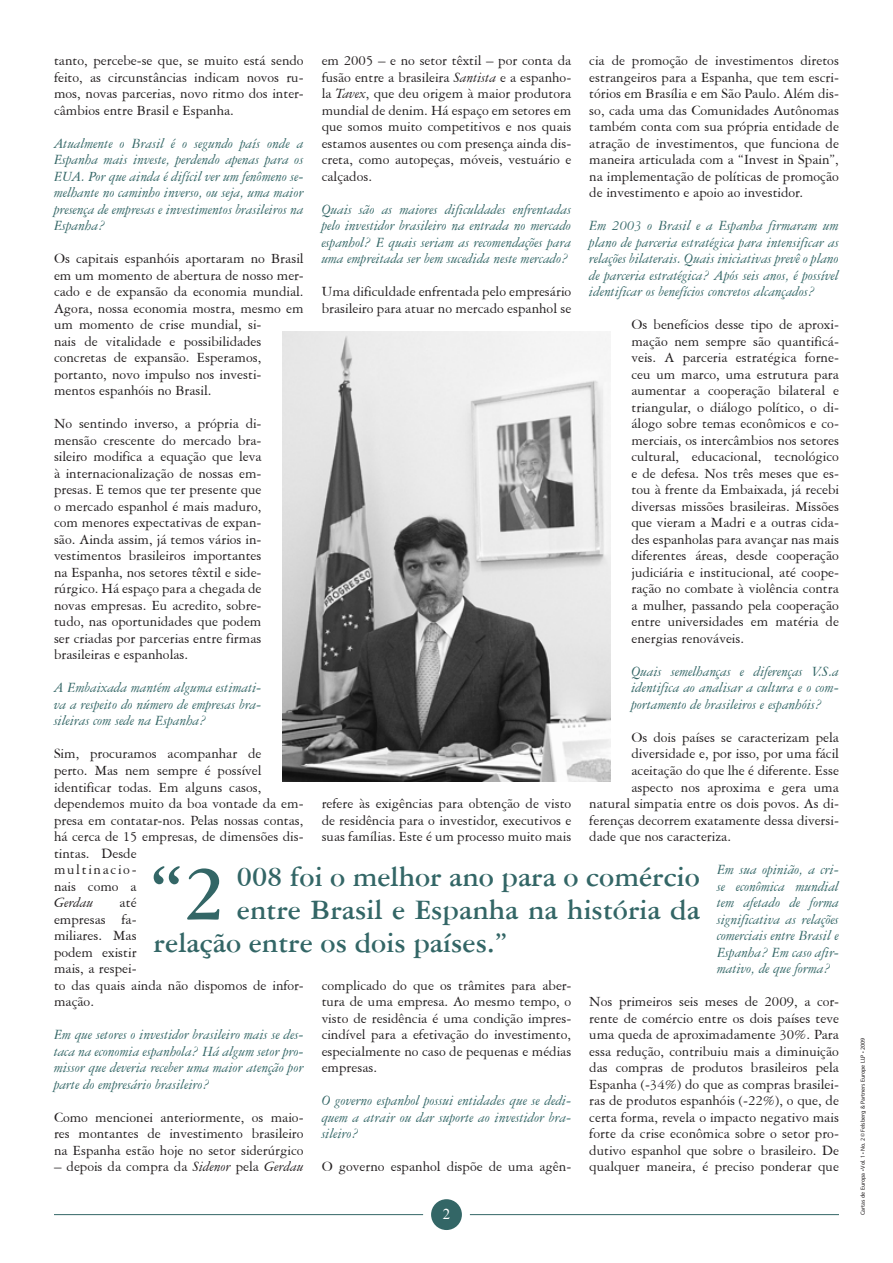
<style>
.page{position:relative;width:893px;height:1263px;background:#fff}
.page>*{position:absolute;margin:0;border:0;box-sizing:border-box;transform-origin:0 0}
.t1{font:700 83.7px "American Garamond BT";color:#366}
.t2{font:700 30px "American Garamond BT";color:#366}
.t3{font:15px/16.5px "American Garamond BT";color:#231f20;text-align:justify}
.t4{font:italic 15px/16.5px "American Garamond BT";color:#366;text-align:justify}
.t5{font:italic 15px "American Garamond BT";color:#231f20}
.t6{font:15px "Times New Roman";color:#fff}
.t7{font:6px "Myriad Pro";color:#231f20}
.s1{font-style:italic}
</style>
<div class="page">
<div style="left:431px;top:1199px;width:31px;height:31px;background:#366;border-radius:50%"></div>
<hr style="left:470px;top:1214px;width:369px;height:1px;background:#366">
<hr style="left:54px;top:1214px;width:369px;height:1px;background:#366">
<img style="left:283px;top:331px;width:327px;height:450px">
<p class="t3" style="left:322px;top:52px;width:251px">em 2005 – e no setor têxtil – por conta da fusão entre a brasileira <span class="s1">Santista</span> e a espanho&shy;la <span class="s1">Tavex</span>, que deu origem à maior produtora mundial de denim. Há espaço em setores em que somos muito competitivos e nos quais estamos ausentes ou com presença ainda dis&shy;creta, como autopeças, móveis, vestuário e calçados.</p>
<p class="t4" style="left:322px;top:201px;width:251px">Quais são as maiores dificuldades enfrentadas pelo investidor brasileiro na entrada no mercado espanhol? E quais seriam as recomendações para uma empreitada ser bem sucedida neste mercado?</p>
<p class="t3" style="left:322px;top:283px;width:251px">Uma dificuldade enfrentada pelo empresário brasileiro para atuar no mercado espanhol se</p>
<p class="t3" style="left:54px;top:52px;width:251px">tanto, percebe-se que, se muito está sendo feito, as circunstâncias indicam novos ru&shy;mos, novas parcerias, novo ritmo dos inter&shy;câmbios entre Brasil e Espanha.</p>
<p class="t4" style="left:54px;top:135px;width:251px">Atualmente o Brasil é o segundo país onde a Espanha mais investe, perdendo apenas para os EUA. Por que ainda é difícil ver um fenômeno se&shy;melhante no caminho inverso, ou seja, uma maior presença de empresas e investimentos brasileiros na Espanha?</p>
<p class="t3" style="left:54px;top:250px;width:251px;text-align:left">Os capitais espanhóis aportaram no Brasil em um momento de abertura de nosso mer&shy;cado e de expansão da economia mundial.<br>Agora, nossa economia mostra, mesmo em um momento de crise mundial, si-<br>nais de vitalidade e possibilidades concretas de expansão. Esperamos, portanto, novo impulso nos investi&shy;mentos espanhóis no Brasil.</p>
<p class="t3" style="left:54px;top:415px;width:209px">No sentindo inverso, a própria di&shy;mensão crescente do mercado bra&shy;sileiro modifica a equação que leva à internacionalização de nossas em&shy;presas. E temos que ter presente que o mercado espanhol é mais maduro, com menores expectativas de expan&shy;são. Ainda assim, já temos vários in&shy;vestimentos brasileiros importantes na Espanha, nos setores têxtil e side&shy;rúrgico. Há espaço para a chegada de novas empresas. Eu acredito, sobre&shy;tudo, nas oportunidades que podem ser criadas por parcerias entre firmas brasileiras e espanholas.</p>
<p class="t4" style="left:54px;top:679px;width:209px">A Embaixada mantém alguma estimati&shy;va a respeito do número de empresas bra&shy;sileiras com sede na Espanha?</p>
<p class="t3" style="left:54px;top:745px;width:251px;text-align:left">Sim, procuramos acompanhar de<br>perto. Mas nem sempre é possível identificar todas. Em alguns casos, dependemos muito da boa vontade da em&shy;presa em contatar-nos. Pelas nossas contas, há cerca de 15 empresas, de dimensões dis&shy;tintas. Desde<br>multinacio-<br>nais como a</p>
<p class="t5" style="left:54px;top:893px;width:41px">Gerdau</p>
<p class="t3" style="left:589px;top:52px;width:251px">cia de promoção de investimentos diretos estrangeiros para a Espanha, que tem escri&shy;tórios em Brasília e em São Paulo. Além dis&shy;so, cada uma das Comunidades Autônomas também conta com sua própria entidade de atração de investimentos, que funciona de maneira articulada com a “Invest in Spain”, na implementação de políticas de promoção de investimento e apoio ao investidor.</p>
<p class="t4" style="left:589px;top:217px;width:251px">Em 2003 o Brasil e a Espanha firmaram um plano de parceria estratégica para intensificar as relações bilaterais. Quais iniciativas prevê o plano de parceria estratégica? Após seis anos, é possível identificar os benefícios concretos alcançados?</p>
<p class="t3" style="left:631px;top:316px;width:209px">Os benefícios desse tipo de aproxi&shy;mação nem sempre são quantificá&shy;veis. A parceria estratégica forne&shy;ceu um marco, uma estrutura para aumentar a cooperação bilateral e triangular, o diálogo político, o di&shy;álogo sobre temas econômicos e co&shy;merciais, os intercâmbios nos setores cultural, educacional, tecnológico e de defesa. Nos três meses que es&shy;tou à frente da Embaixada, já recebi diversas missões brasileiras. Missões que vieram a Madri e a outras cida&shy;des espanholas para avançar nas mais diferentes áreas, desde cooperação judiciária e institucional, até coope&shy;ração no combate à violência contra a mulher, passando pela cooperação entre universidades em matéria de energias renováveis.</p>
<p class="t4" style="left:631px;top:663px;width:209px">Quais semelhanças e diferenças V.S.a identifica ao analisar a cultura e o com&shy;portamento de brasileiros e espanhóis?</p>
<p class="t3" style="left:631px;top:729px;width:209px">Os dois países se caracterizam pela</p>
<p class="t3" style="left:631px;top:745px;width:209px">diversidade e, por isso, por uma fácil</p>
<p class="t3" style="left:631px;top:762px;width:209px">aceitação do que lhe é diferente. Esse</p>
<p class="t3" style="left:631px;top:778px;width:209px">aspecto nos aproxima e gera uma</p>
<p class="t3" style="left:589px;top:795px;width:251px">natural simpatia entre os dois povos. As di-</p>
<p class="t3" style="left:589px;top:811px;width:251px">ferenças decorrem exatamente dessa diversi-</p>
<p class="t3" style="left:589px;top:828px;width:143px">dade que nos caracteriza.</p>
<p class="t4" style="left:717px;top:861px;width:123px">Em sua opinião, a cri&shy;se econômica mundial tem afetado de forma significativa as relações comerciais entre Brasil e Espanha? Em caso afir&shy;mativo, de que forma?</p>
<p class="t3" style="left:589px;top:993px;width:251px">Nos primeiros seis meses de 2009, a cor&shy;rente de comércio entre os dois países teve uma queda de aproximadamente 30%. Para essa redução, contribuiu mais a diminuição das compras de produtos brasileiros pela Espanha (-34%) do que as compras brasilei&shy;ras de produtos espanhóis (-22%), o que, de certa forma, revela o impacto negativo mais forte da crise econômica sobre o setor pro&shy;dutivo espanhol que sobre o brasileiro. De qualquer maneira, é preciso ponderar que</p>
<p class="t3" style="left:322px;top:795px;width:251px">refere às exigências para obtenção de visto de residência para o investidor, executivos e suas famílias. Este é um processo muito mais</p>
<h1 class="t1" style="left:149px;top:842px;width:79px">“2</h1>
<h2 class="t2" style="left:237px;top:859px;width:465px">008 foi o melhor ano para o comércio</h2>
<p class="t3" style="left:54px;top:894px;width:251px;text-align:left;text-indent:66px">até<br>empresas fa-<br>miliares. Mas<br>podem existir<br>mais, a respei-<br>to das quais ainda não dispomos de infor&shy;mação.</p>
<p class="t4" style="left:54px;top:1026px;width:251px">Em que setores o investidor brasileiro mais se des&shy;taca na economia espanhola? Há algum setor pro&shy;missor que deveria receber uma maior atenção por parte do empresário brasileiro?</p>
<p class="t3" style="left:54px;top:1108px;width:251px">Como mencionei anteriormente, os maio&shy;res montantes de investimento brasileiro na Espanha estão hoje no setor siderúrgico</p>
<p class="t3" style="left:54px;top:1158px;width:251px">– depois da compra da <span class="s1">Sidenor</span> pela <span class="s1">Gerdau</span></p>
<h2 class="t2" style="left:237px;top:892px;width:465px">entre Brasil e Espanha na história da</h2>
<h2 class="t2" style="left:154px;top:925px;width:355px">relação entre os dois países.”</h2>
<p class="t3" style="left:322px;top:976px;width:251px">complicado do que os trâmites para aber&shy;tura de uma empresa. Ao mesmo tempo, o visto de residência é uma condição impres&shy;cindível para a efetivação do investimento, especialmente no caso de pequenas e médias empresas.</p>
<p class="t4" style="left:322px;top:1092px;width:251px">O governo espanhol possui entidades que se dedi&shy;quem a atrair ou dar suporte ao investidor bra&shy;sileiro?</p>
<p class="t3" style="left:322px;top:1158px;width:251px">O governo espanhol dispõe de uma agên-</p>
<p class="t6" style="left:443px;top:1204px;width:9px">2</p>
<p class="t7" style="left:859px;top:1215px;width:179px;rotate:-90deg">Cartas de Europa • Vol. 1 • No. 2 © Felsberg &amp; Partners Europe LLP • 2009</p>
</div>
